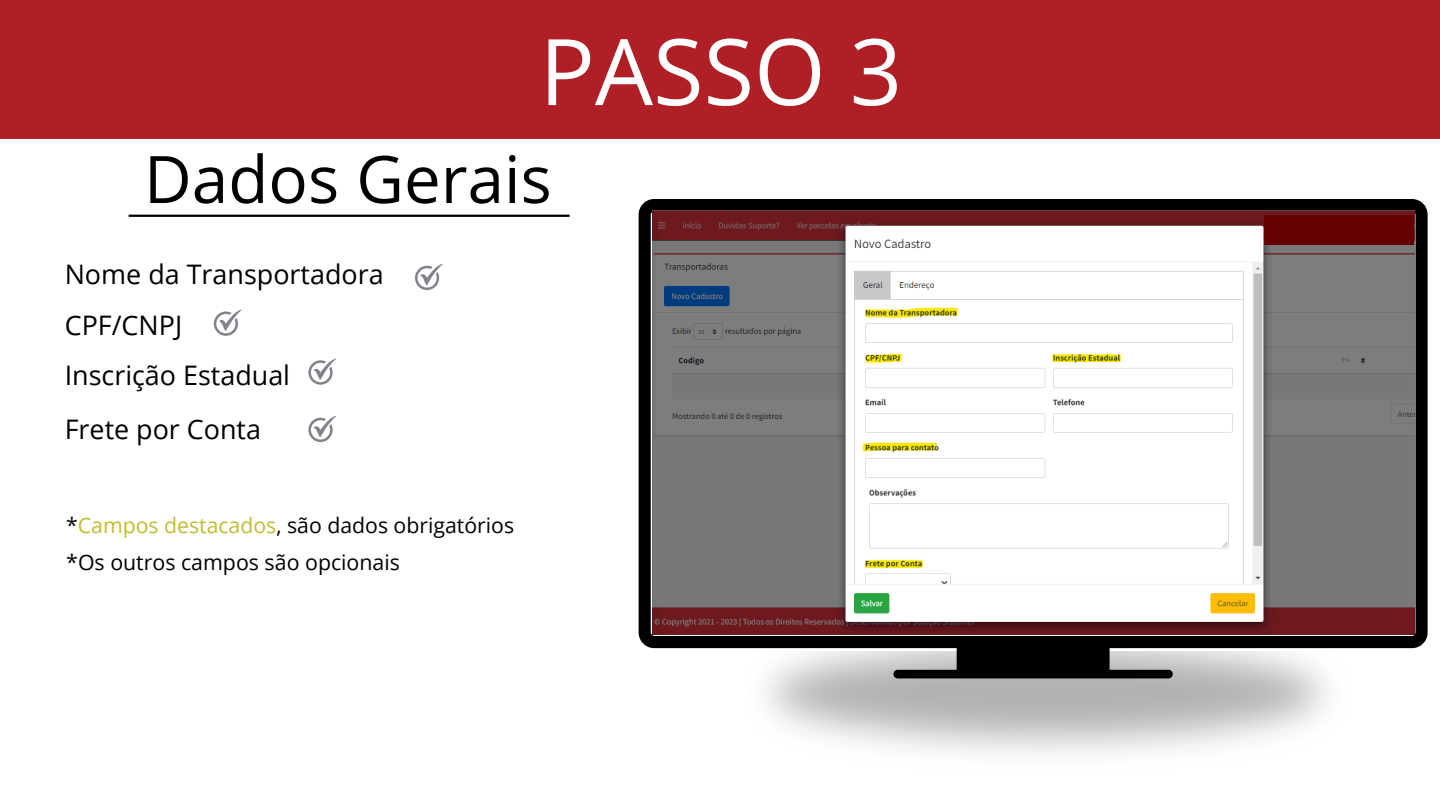
<style>
.page{position:relative;width:1440px;height:810px;background:#fff}
.page>*{position:absolute;margin:0;border:0;box-sizing:border-box;transform-origin:0 0}
.t1{font:92px "Open Sans";color:#fff}
.t2{font:65.6px "Open Sans";color:#000}
.t3{font:26.9px "Open Sans";color:#000}
.t4{font:21.3px "Open Sans";color:#000}
.t5{font:21.2px "Open Sans";color:#000}
.s1{color:#c1bc30}
</style>
<div class="page">
<div style="left:0;top:0;width:1440px;height:139px;background:#af1f25"></div>
<img style="left:765px;top:654px;width:563px;height:100px">
<svg style="left:638px;top:199px;width:790px;height:455px;background:#343434"></svg>
<div style="left:957px;top:642px;width:153px;height:35px;background:#000"></div>
<div style="left:893px;top:670px;width:280px;height:8px;background:#000"></div>
<svg style="left:639px;top:199px;width:372px;height:172px;background:#0c0c0c"></svg>
<hr style="left:129px;top:215px;width:441px;height:2px;background:#000">
<svg style="left:214px;top:310px;width:28px;height:26px"></svg>
<svg style="left:415px;top:264px;width:28px;height:26px"></svg>
<svg style="left:308px;top:358px;width:28px;height:27px"></svg>
<img style="left:653px;top:210px;width:761px;height:425px">
<div style="left:1265px;top:215px;width:149px;height:30px;background:#670202"></div>
<svg style="left:308px;top:416px;width:28px;height:26px"></svg>
<p class="t1" style="left:539px;top:7px;width:364px">PASSO 3</p>
<h4 class="t2" style="left:144px;top:133px;width:409px">Dados Gerais</h4>
<p class="t3" style="left:65px;top:255px;width:321px">Nome da Transportadora</p>
<h2 class="t3" style="left:65px;top:306px;width:119px">CPF/CNPJ</h2>
<p class="t3" style="left:65px;top:356px;width:227px">Inscrição Estadual</p>
<h4 class="t3" style="left:65px;top:410px;width:198px">Frete por Conta</h4>
<h3 class="t5" style="left:66px;top:510px;width:450px">*<span class="s1">Campos destacados</span>, são dados obrigatórios</h3>
<p class="t4" style="left:66px;top:547px;width:335px">*Os outros campos são opcionais</p>
</div>
